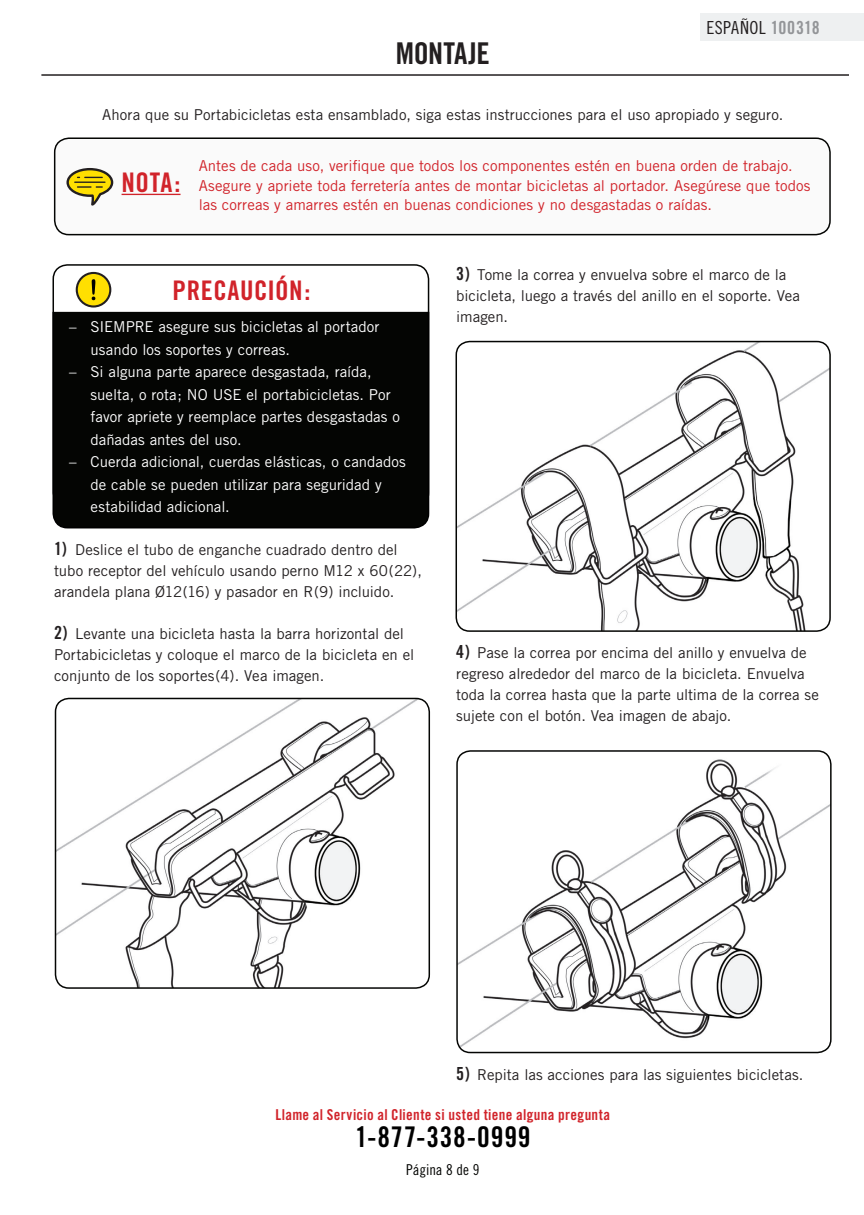
<style>
.page{position:relative;width:864px;height:1215px;background:#fff}
.page>*{position:absolute;margin:0;border:0;box-sizing:border-box;transform-origin:0 0}
.t1{font:30px "Trade Gothic Bold Cond Twenty";color:#231f20}
.t2{font:28.5px "Trade Gothic Bold Cond Twenty";letter-spacing:.025em;color:#000}
.t3{font:27px "Trade Gothic Bold Cond Twenty";letter-spacing:.02em;color:#d1232a}
.t4{font:18px "Trade Gothic Cond Eighteen";letter-spacing:.025em;color:#231f20}
.t5{font:15px/21px "Trade Gothic";color:#231f20}
.t6{font:15px/22.5px "Trade Gothic";color:#fff}
.t7{font:15px/19.5px "Trade Gothic";letter-spacing:.005em;color:#d1232a}
.t8{font:15px "Trade Gothic Bold Cond Twenty";letter-spacing:.02em;color:#d1232a}
.t9{font:15px "Trade Gothic Cond Eighteen";letter-spacing:-.005em;color:#040503}
.s1{font-family:"Trade Gothic Bold Cond Twenty";color:#939598}
.s2{font-family:"Trade Gothic Bold Cond Twenty";font-size:18px}
</style>
<div class="page">
<hr style="left:41px;top:74px;width:808px;height:2px;background:#231f20">
<div style="left:700px;top:14px;width:164px;height:27px;background:#eef0f1"></div>
<img style="left:56px;top:698px;width:373px;height:290px">
<div style="left:55px;top:698px;width:375px;height:291px;border:2px solid #040503;border-radius:14px"></div>
<img style="left:456px;top:342px;width:373px;height:289px">
<div style="left:456px;top:341px;width:375px;height:291px;border:2px solid #040503;border-radius:14px"></div>
<img style="left:458px;top:753px;width:372px;height:300px">
<div style="left:456px;top:750px;width:376px;height:303px;border:2px solid #040503;border-radius:14px"></div>
<div style="left:55px;top:138px;width:775px;height:97px;background:#fafafa;border-radius:14px"></div>
<div style="left:54px;top:137px;width:777px;height:98px;border:2px solid #040503;border-radius:14px"></div>
<hr style="left:122px;top:194px;width:59px;height:1px;background:#d1232a">
<svg style="left:66px;top:168px;width:47px;height:38px"></svg>
<svg style="left:52px;top:264px;width:378px;height:46px"></svg>
<div style="left:52px;top:310px;width:378px;height:219px;background:#040503"></div>
<svg style="left:76px;top:272px;width:35px;height:36px"></svg>
<h1 class="t1" style="left:396px;top:35px;width:32px">monta</h1>
<h1 class="t1" style="left:469px;top:35px;width:20px">je</h1>
<p class="t4" style="left:706px;top:17px;width:115px">ESPAÑOL <span class="s1">100318</span></p>
<p class="t5" style="left:102px;top:104px;width:683px">Ahora que su Portabicicletas esta ensamblado, siga estas instrucciones para el uso apropiado y seguro.</p>
<h3 class="t3" style="left:122px;top:166px;width:60px">NOTA:</h3>
<p class="t7" style="left:199px;top:156px;width:613px">Antes de cada uso, verifique que todos los componentes estén en buena orden de trabajo.<br>Asegure y apriete toda ferretería antes de montar bicicletas al portador. Asegúrese que todos las correas y amarres estén en buenas condiciones y no desgastadas o raídas.</p>
<h3 class="t3" style="left:173px;top:274px;width:139px">PRECAUCIÓN:</h3>
<p class="t6" style="left:91px;top:316px;width:290px;text-indent:-22px">– SIEMPRE asegure sus bicicletas al portador usando los soportes y correas.</p>
<p class="t6" style="left:91px;top:361px;width:311px;text-indent:-22px">– Si alguna parte aparece desgastada, raída, suelta, o rota; NO USE el portabicicletas. Por favor apriete y reemplace partes desgastadas o dañadas antes del uso.</p>
<p class="t6" style="left:91px;top:451px;width:317px;text-indent:-22px">– Cuerda adicional, cuerdas elásticas, o candados de cable se pueden utilizar para seguridad y estabilidad adicional.</p>
<p class="t5" style="left:54px;top:539px;width:369px"><span class="s2">1)</span> Deslice el tubo de enganche cuadrado dentro del tubo receptor del vehículo usando perno M12 x 60(22), arandela plana Ø12(16) y pasador en R(9) incluido.</p>
<p class="t5" style="left:54px;top:623px;width:362px"><span class="s2">2)</span> Levante una bicicleta hasta la barra horizontal del<br>Portabicicletas y coloque el marco de la bicicleta en el conjunto de los soportes(4). Vea imagen.</p>
<p class="t5" style="left:456px;top:264px;width:345px"><span class="s2">3)</span> Tome la correa y envuelva sobre el marco de la bicicleta, luego a través del anillo en el soporte. Vea imagen.</p>
<p class="t5" style="left:456px;top:642px;width:364px"><span class="s2">4)</span> Pase la correa por encima del anillo y envuelva de regreso alrededor del marco de la bicicleta. Envuelva toda la correa hasta que la parte ultima de la correa se sujete con el botón. Vea imagen de abajo.</p>
<p class="t5" style="left:456px;top:1064px;width:349px"><span class="s2">5)</span> Repita las acciones para las siguientes bicicletas.</p>
<p class="t8" style="left:275px;top:1105px;width:336px">Llame al Servicio al Cliente si usted tiene alguna pregunta</p>
<h2 class="t2" style="left:355px;top:1119px;width:177px">1-877-338-0999</h2>
<p class="t9" style="left:406px;top:1161px;width:75px">Página 8 de 9</p>
</div>
